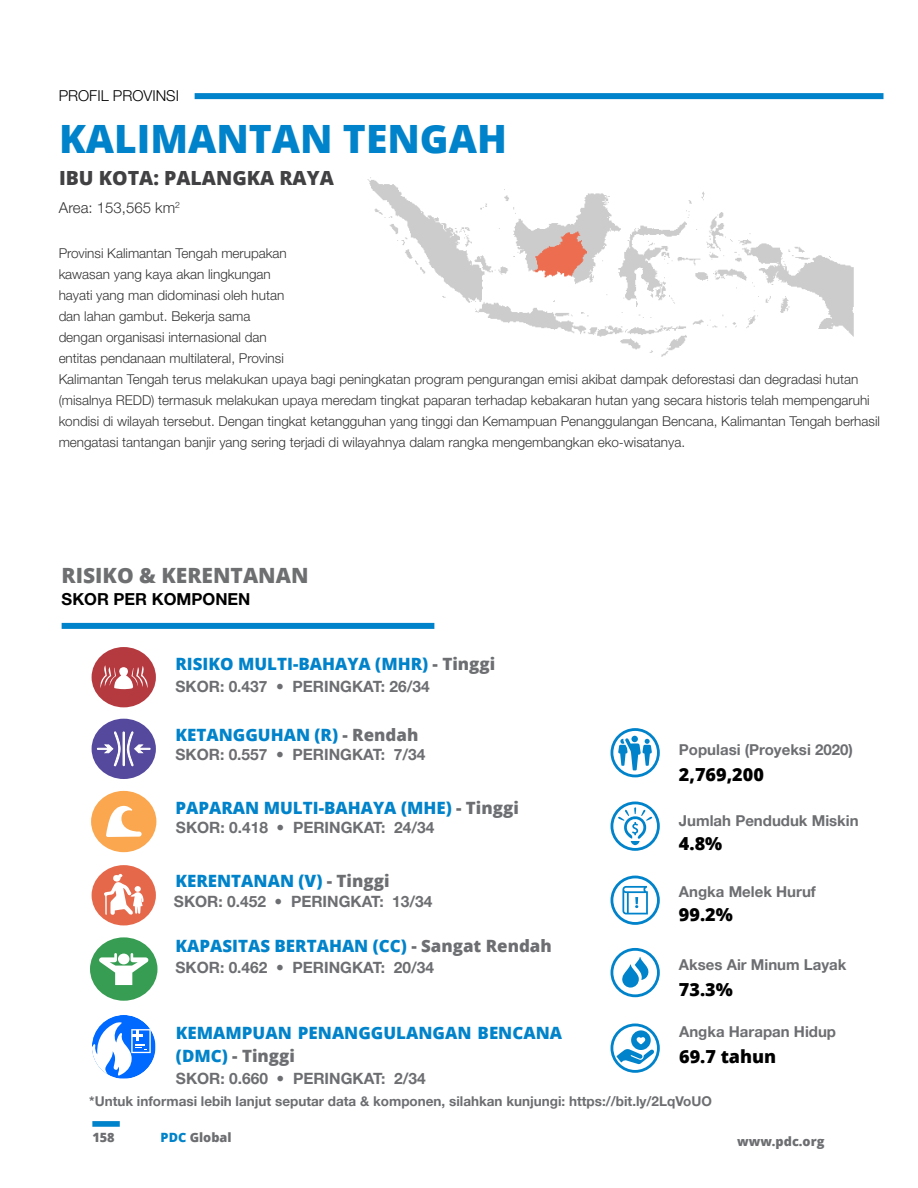
<style>
.page{position:relative;width:918px;height:1188px;background:#fff}
.page>*{position:absolute;margin:0;border:0;box-sizing:border-box;transform-origin:0 0}
.t1{font:800 39px "Open Sans";color:#0083ca}
.t2{font:800 21px "Open Sans";color:#6d6f71}
.t3{font:800 19.5px "Open Sans";color:#414042}
.t4{font:800 18px "Open Sans";color:#000}
.t5{font:800 16.95px/22.5px "Open Sans";color:#0083ca}
.t6{font:700 16.5px "Helvetica Neue LT Pro";color:#000}
.t7{font:700 15.45px "Helvetica Neue LT Pro";color:#6d6e71}
.t8{font:700 15px "Helvetica Neue LT Pro";color:#6d6e71}
.t9{font:300 15px "Helvetica Neue LT Pro";color:#000}
.t10{font:300 13.5px/21px "Helvetica Neue LT Pro";color:#000}
.t11{font:700 13.5px "Helvetica Neue LT Pro";color:#6d6e71}
.t12{font:800 12.75px "Open Sans";color:#6d6e71}
.s1{color:#6d6e71}
.s2{color:#0083ca}
</style>
<div class="page">
<div style="left:195px;top:93px;width:689px;height:6px;background:#0083ca"></div>
<div style="left:92px;top:1121px;width:28px;height:6px;background:#0083ca"></div>
<svg style="left:611px;top:876px;width:49px;height:49px"></svg>
<svg style="left:611px;top:802px;width:49px;height:49px"></svg>
<svg style="left:611px;top:1024px;width:49px;height:49px"></svg>
<svg style="left:611px;top:948px;width:49px;height:49px"></svg>
<svg style="left:611px;top:728px;width:49px;height:49px"></svg>
<div style="left:92px;top:647px;width:64px;height:60px;background:#b53a40;border-radius:50%"></div>
<svg style="left:100px;top:665px;width:48px;height:25px"></svg>
<svg style="left:92px;top:719px;width:64px;height:60px"></svg>
<div style="left:91px;top:791px;width:65px;height:61px;background:#faa74f;border-radius:50%"></div>
<svg style="left:106px;top:806px;width:36px;height:31px"></svg>
<div style="left:92px;top:865px;width:64px;height:60px;background:#e5684b;border-radius:50%"></div>
<svg style="left:104px;top:873px;width:40px;height:42px"></svg>
<div style="left:90px;top:937px;width:67px;height:64px;background:#369d52;border-radius:50%"></div>
<svg style="left:99px;top:953px;width:50px;height:32px"></svg>
<svg style="left:92px;top:1015px;width:63px;height:64px"></svg>
<img style="left:367px;top:177px;width:487px;height:180px">
<div style="left:62px;top:623px;width:372px;height:6px;background:#0083ca"></div>
<p class="t9" style="left:59px;top:90px;width:122px">PROFIL PROVINSI</p>
<h1 class="t1" style="left:59px;top:123px;width:449px">KALIMANTAN TENGAH</h1>
<h3 class="t3" style="left:59px;top:170px;width:276px">IBU KOTA: PALANGKA RAYA</h3>
<p class="t9" style="left:59px;top:202px;width:123px">Area: 153,565 km<sup>2</sup></p>
<p class="t10" style="left:59px;top:244px;width:823px">Provinsi Kalimantan Tengah merupakan<br>kawasan yang kaya akan lingkungan<br>hayati yang man didominasi oleh hutan<br>dan lahan gambut. Bekerja sama<br>dengan organisasi internasional dan<br>entitas pendanaan multilateral, Provinsi<br>Kalimantan Tengah terus melakukan upaya bagi peningkatan program pengurangan emisi akibat dampak deforestasi dan degradasi hutan (misalnya REDD) termasuk melakukan upaya meredam tingkat paparan terhadap kebakaran hutan yang secara historis telah mempengaruhi kondisi di wilayah tersebut. Dengan tingkat ketangguhan yang tinggi dan Kemampuan Penanggulangan Bencana, Kalimantan Tengah berhasil mengatasi tantangan banjir yang sering terjadi di wilayahnya dalam rangka mengembangkan eko-wisatanya.</p>
<h2 class="t2" style="left:62px;top:566px;width:248px">RISIKO &amp; KERENTANAN</h2>
<p class="t6" style="left:62px;top:593px;width:190px">SKOR PER KOMPONEN</p>
<p class="t5" style="left:176px;top:654px;width:321px">RISIKO MULTI-BAHAYA (MHR) <span class="s1">- Tinggi</span></p>
<p class="t7" style="left:176px;top:681px;width:256px">SKOR: 0.437 • PERINGKAT: 26/34</p>
<p class="t5" style="left:176px;top:725px;width:244px">KETANGGUHAN (R) <span class="s1">- Rendah</span></p>
<p class="t7" style="left:176px;top:748px;width:251px">SKOR: 0.557 • PERINGKAT: 7/34</p>
<p class="t5" style="left:176px;top:798px;width:345px">PAPARAN MULTI-BAHAYA (MHE) <span class="s1">- Tinggi</span></p>
<p class="t7" style="left:176px;top:821px;width:260px">SKOR: 0.418 • PERINGKAT: 24/34</p>
<p class="t5" style="left:176px;top:871px;width:216px">KERENTANAN (V) <span class="s1">- Tinggi</span></p>
<p class="t7" style="left:174px;top:896px;width:260px">SKOR: 0.452 • PERINGKAT: 13/34</p>
<p class="t5" style="left:176px;top:936px;width:378px">KAPASITAS BERTAHAN (CC) <span class="s1">- Sangat Rendah</span></p>
<p class="t7" style="left:176px;top:962px;width:260px">SKOR: 0.462 • PERINGKAT: 20/34</p>
<p class="t5" style="left:176px;top:1023px;width:388px">KEMAMPUAN PENANGGULANGAN BENCANA (DMC) <span class="s1">- Tinggi</span></p>
<p class="t7" style="left:176px;top:1072px;width:251px">SKOR: 0.660 • PERINGKAT: 2/34</p>
<p class="t8" style="left:679px;top:744px;width:175px">Populasi (Proyeksi 2020)</p>
<h3 class="t4" style="left:679px;top:767px;width:86px">2,769,200</h3>
<p class="t8" style="left:679px;top:815px;width:181px">Jumlah Penduduk Miskin</p>
<h3 class="t4" style="left:679px;top:836px;width:45px">4.8%</h3>
<p class="t8" style="left:679px;top:886px;width:138px">Angka Melek Huruf</p>
<h3 class="t4" style="left:679px;top:907px;width:55px">99.2%</h3>
<p class="t8" style="left:679px;top:959px;width:169px">Akses Air Minum Layak</p>
<h3 class="t4" style="left:679px;top:982px;width:55px">73.3%</h3>
<p class="t8" style="left:679px;top:1026px;width:158px">Angka Harapan Hidup</p>
<h3 class="t4" style="left:679px;top:1049px;width:99px">69.7 tahun</h3>
<p class="t11" style="left:89px;top:1096px;width:624px">*Untuk informasi lebih lanjut seputar data &amp; komponen, silahkan kunjungi: https://bit.ly/2LqVoUO</p>
<p class="t12" style="left:92px;top:1132px;width:24px">158</p>
<p class="t12" style="left:161px;top:1132px;width:72px"><span class="s2">PDC</span> Global</p>
<p class="t12" style="left:737px;top:1136px;width:89px">www.pdc.org</p>
</div>
